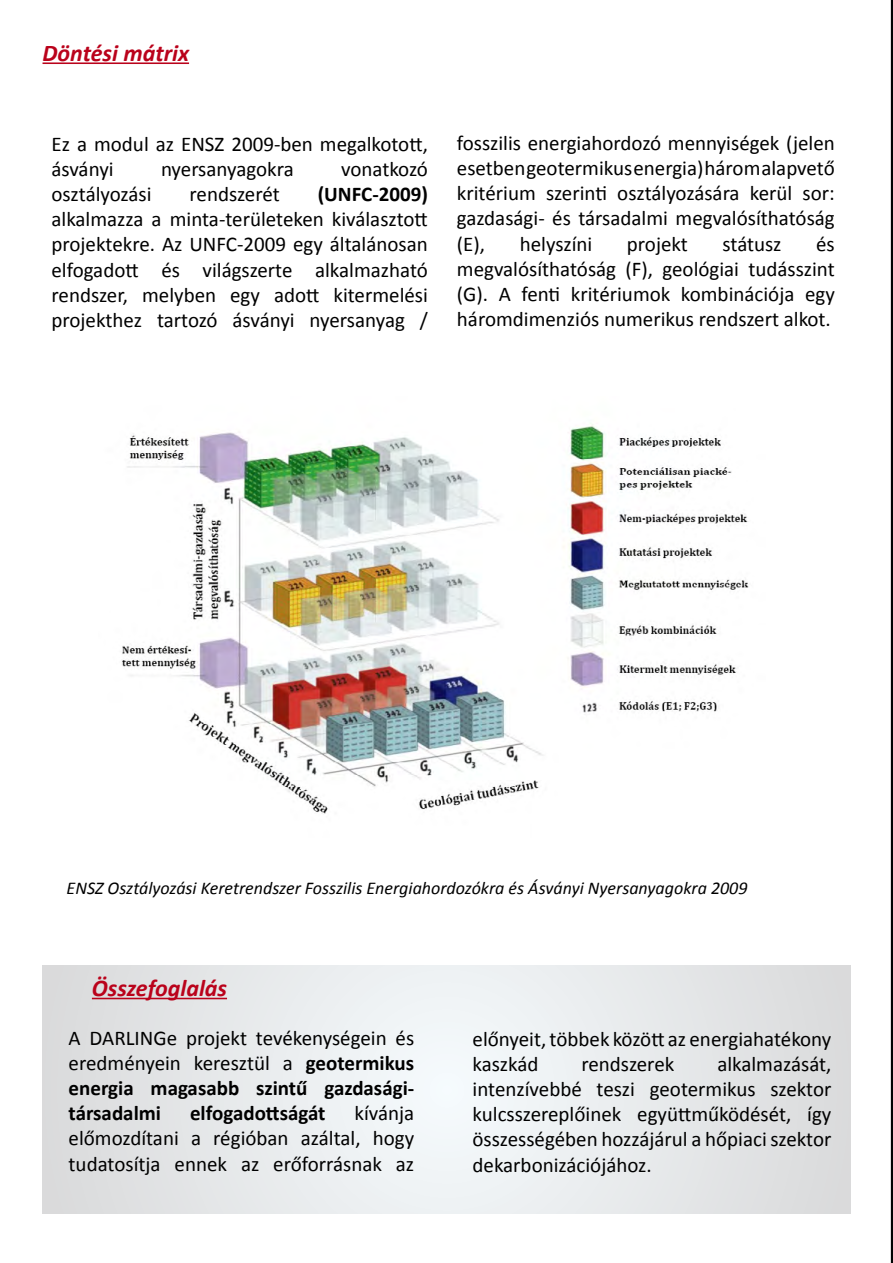
<style>
.page{position:relative;width:893px;height:1263px;background:#fff}
.page>*{position:absolute;margin:0;border:0;box-sizing:border-box;transform-origin:0 0}
.t1{font:italic 700 24px "Calibri";color:#ba021b}
.t2{font:21px/25.2px "Calibri";color:#000;text-align:justify}
.t3{font:700 21px "Calibri";color:#000}
.t4{font:italic 18px "Calibri";color:#000}
.s1{font-weight:700}
</style>
<div class="page">
<hr style="left:891px;top:0;width:2px;height:1263px;background:#020303">
<svg style="left:43px;top:966px;width:807px;height:247px"></svg>
<img style="left:122px;top:424px;width:627px;height:390px">
<hr style="left:92px;top:998px;width:135px;height:1px;background:#ba021b">
<hr style="left:43px;top:62px;width:146px;height:2px;background:#ba021b">
<p class="t1" style="left:43px;top:37px;width:148px">Döntési mátrix</p>
<p class="t2" style="left:52px;top:131px;width:378px">Ez a modul az ENSZ 2009-ben megalkotott, ásványi</p>
<p class="t2" style="left:161px;top:156px;width:134px">nyersanyagokra</p>
<p class="t2" style="left:341px;top:156px;width:88px">vonatkozó</p>
<p class="t2" style="left:52px;top:182px;width:102px">osztályozási</p>
<p class="t2" style="left:190px;top:182px;width:92px">rendszerét</p>
<p class="t3" style="left:318px;top:181px;width:112px">(UNFC-2009)</p>
<p class="t2" style="left:52px;top:207px;width:378px">alkalmazza a minta-területeken kiválasztott projektekre. Az UNFC-2009 egy általánosan elfogadott és világszerte alkalmazható rendszer, melyben egy adott kitermelési projekthez tartozó ásványi nyersanyag /</p>
<p class="t2" style="left:457px;top:130px;width:379px">fosszilis energiahordozó mennyiségek (jelen esetben geotermikus energia) három alapvető kritérium szerinti osztályozására kerül sor: gazdasági- és társadalmi megvalósíthatóság (E),</p>
<p class="t2" style="left:457px;top:231px;width:379px;text-indent:359px">és megvalósíthatóság (F), geológiai tudásszint (G). A fenti kritériumok kombinációja egy háromdimenziós numerikus rendszert alkot.</p>
<p class="t2" style="left:520px;top:231px;width:74px">helyszíni</p>
<p class="t2" style="left:627px;top:231px;width:63px">projekt</p>
<p class="t2" style="left:723px;top:231px;width:61px">státusz</p>
<p class="t4" style="left:67px;top:875px;width:682px">ENSZ Osztályozási Keretrendszer Fosszilis Energiahordozókra és Ásványi Nyersanyagokra 2009</p>
<p class="t1" style="left:92px;top:972px;width:137px">Összefoglalás</p>
<p class="t2" style="left:69px;top:1025px;width:347px">A DARLINGe projekt tevékenységein és eredményein keresztül a <span class="s1">geotermikus energia magasabb szintű gazdasági&shy;társadalmi</span></p>
<p class="t3" style="left:190px;top:1100px;width:137px">elfogadottságát</p>
<p class="t2" style="left:69px;top:1101px;width:347px;text-indent:286px">kívánja előmozdítani a régióban azáltal, hogy tudatosítja ennek az erőforrásnak az</p>
<p class="t2" style="left:473px;top:1026px;width:360px">előnyeit, többek között az energiahatékony kaszkád</p>
<p class="t2" style="left:473px;top:1051px;width:360px;text-indent:245px">alkalmazását, intenzívebbé teszi geotermikus szektor kulcsszereplőinek együttműködését, így összességében hozzájárul a hőpiaci szektor dekarbonizációjához.</p>
<p class="t2" style="left:581px;top:1051px;width:94px">rendszerek</p>
</div>
